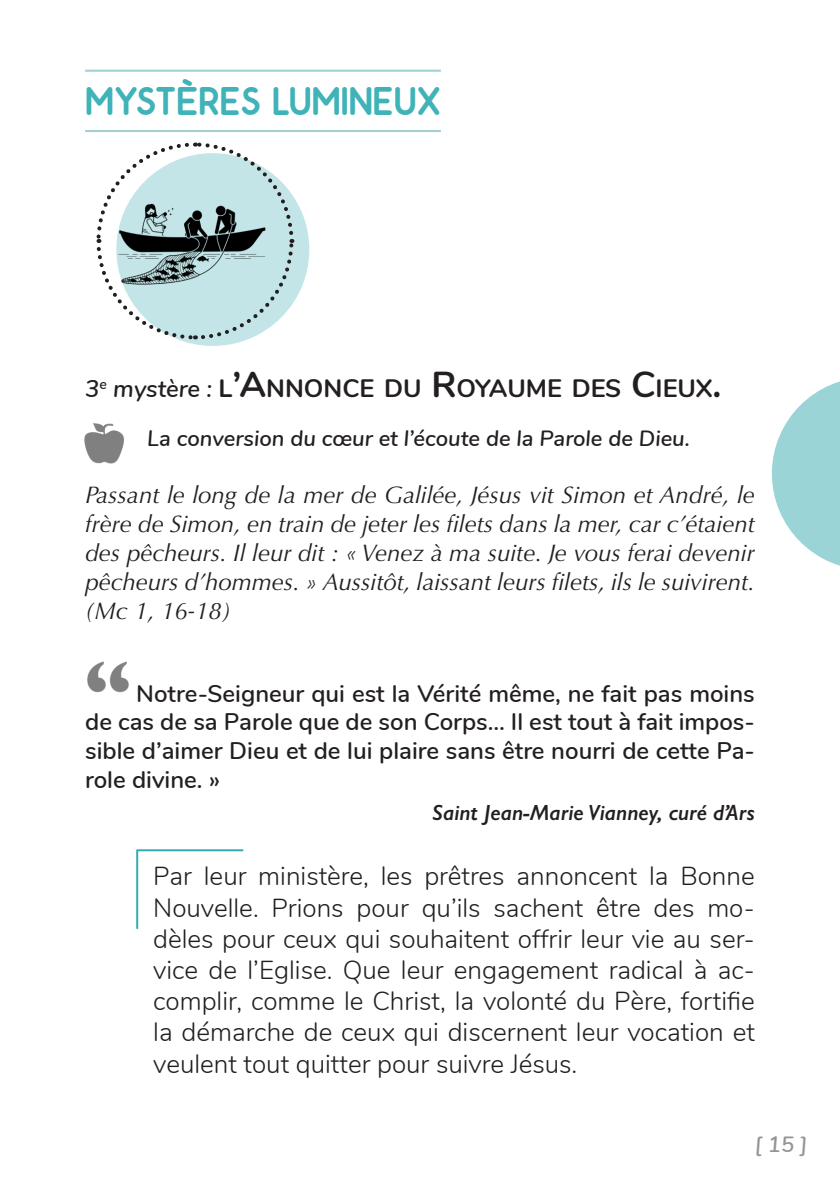
<style>
.page{position:relative;width:840px;height:1191px;background:#fff}
.page>*{position:absolute;margin:0;border:0;box-sizing:border-box;transform-origin:0 0}
.Mystères_Titre_lumin{font:700 40px "Odin";color:#3fb3b8}
.intention_de_prière{font:300 26px/31.2px "Nunito";color:#231f20;text-align:justify}
.Mystère_-_numéros{font:700 25.2px "Nunito";color:#231f20}
.texte_biblique{font:italic 24px/28.8px "Optima";color:#231f20;text-align:justify}
.texte_St_JM_Vianney{font:600 24px/28.8px "Nunito";color:#231f20;text-align:justify}
.fruit_du_mystère_-_i{font:italic 600 22px "Nunito";color:#231f20}
.signature_curé_d_Ars{font:italic 600 22px "Gill Sans";color:#231f20}
.t1{font:italic 600 22px "Nunito";color:#939598}
.s1{font-weight:600;font-style:italic;font-size:24px}
.s2{font-size:36px}
</style>
<div class="page">
<div style="left:116px;top:153px;width:193px;height:193px;background:#c3e5e7;border-radius:50%"></div>
<hr style="left:85px;top:130px;width:355px;height:2px;background:#a1ced2">
<hr style="left:85px;top:70px;width:355px;height:2px;background:#a1ced2">
<img style="left:87px;top:661px;width:42px;height:32px">
<hr style="left:136px;top:850px;width:2px;height:78px;background:#36aab0">
<hr style="left:138px;top:849px;width:104px;height:2px;background:#36aab0">
<svg style="left:771px;top:382px;width:68px;height:184px"></svg>
<svg style="left:96px;top:142px;width:199px;height:199px"></svg>
<img style="left:84px;top:423px;width:40px;height:41px">
<p class="Mystères_Titre_lumin" style="left:85px;top:78px;width:357px">MYSTÈRES LUMINEUX</p>
<p class="Mystère_-_numéros" style="left:85px;top:370px;width:637px"><span class="s1">3</span><sup>e</sup> <span class="s1">mystère :</span> L<span class="s2">’A</span>NNONCE DU <span class="s2">R</span>OYAUME DES <span class="s2">C</span>IEUX<span class="s2">.</span></p>
<p class="fruit_du_mystère_-_i" style="left:147px;top:422px;width:544px">La conversion du cœur et l’écoute de la Parole de Dieu.</p>
<p class="texte_biblique" style="left:85px;top:481px;width:670px">Passant le long de la mer de Galilée, Jésus vit Simon et André, le frère de Simon, en train de jeter les filets dans la mer, car c’étaient des pêcheurs. Il leur dit : « Venez à ma suite. Je vous ferai devenir pêcheurs d’hommes. » Aussitôt, laissant leurs filets, ils le suivirent. (Mc 1, 16-18)</p>
<p class="texte_St_JM_Vianney" style="left:85px;top:677px;width:670px;text-indent:51px">Notre-Seigneur qui est la Vérité même, ne fait pas moins de cas de sa Parole que de son Corps… Il est tout à fait impos&shy;sible d’aimer Dieu et de lui plaire sans être nourri de cette Pa&shy;role divine. »</p>
<p class="signature_curé_d_Ars" style="left:432px;top:799px;width:324px">Saint Jean-Marie Vianney, curé d’Ars</p>
<p class="intention_de_prière" style="left:153px;top:859px;width:602px">Par leur ministère, les prêtres annoncent la Bonne Nouvelle. Prions pour qu’ils sachent être des mo&shy;dèles pour ceux qui souhaitent offrir leur vie au ser&shy;vice de l’Eglise. Que leur engagement radical à ac&shy;complir, comme le Christ, la volonté du Père, fortifie la démarche de ceux qui discernent leur vocation et veulent tout quitter pour suivre Jésus.</p>
<p class="t1" style="left:754px;top:1128px;width:54px">[ 15 ]</p>
</div>
